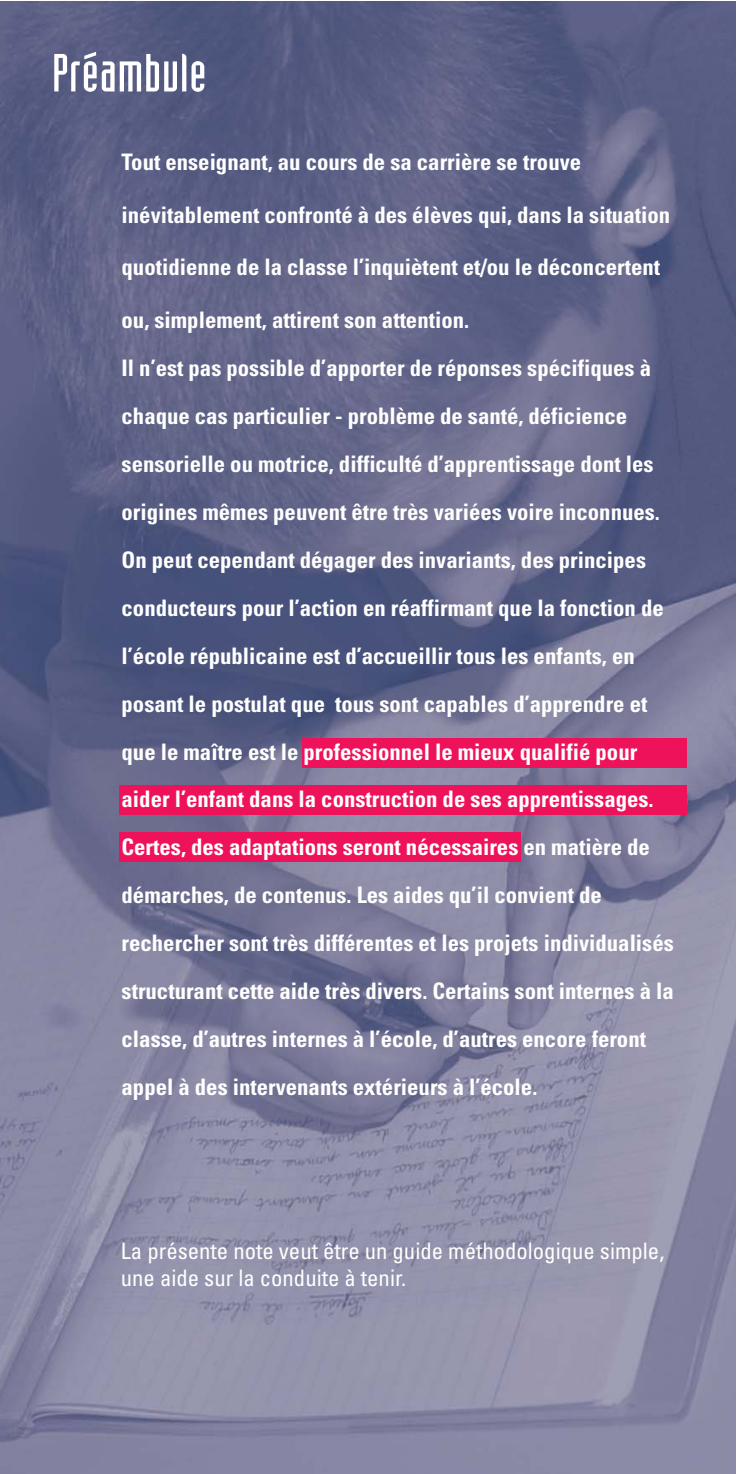
<style>
.page{position:relative;width:737px;height:1474px;background:#fff}
.page>*{position:absolute;margin:0;border:0;box-sizing:border-box;transform-origin:0 0}
.t1{font:52.5px "Industria Solid";letter-spacing:.015em;color:#fff;scale:1.1 1}
.t2{font:700 condensed 22.75px/47.9px "Univers";color:#fff}
.t3{font:condensed 22.75px/26.2px "Univers";color:#fff}
</style>
<div class="page">
<img style="left:0;top:2px;width:735px;height:1471px">
<div style="left:303px;top:738px;width:384px;height:29px;background:#ee125b"></div>
<div style="left:119px;top:785px;width:568px;height:30px;background:#ee125b"></div>
<div style="left:119px;top:832px;width:401px;height:30px;background:#ee125b"></div>
<h1 class="t1" style="left:52px;top:54px;width:142px">Préambule</h1>
<p class="t2" style="left:122px;top:140px;width:461px">Tout enseignant, au cours de sa carrière se trouve</p>
<p class="t2" style="left:122px;top:193px;width:550px">inévitablement confronté à des élèves qui, dans la situation</p>
<p class="t2" style="left:122px;top:245px;width:540px">quotidienne de la classe l’inquiètent et/ou le déconcertent</p>
<p class="t2" style="left:122px;top:298px;width:554px">ou, simplement, attirent son attention.<br>Il n’est pas possible d’apporter de réponses spécifiques à chaque cas particulier - problème de santé, déficience sensorielle ou motrice, difficulté d’apprentissage dont les origines mêmes peuvent être très variées voire inconnues.<br>On peut cependant dégager des invariants, des principes conducteurs pour l’action en réaffirmant que la fonction de l’école républicaine est d’accueillir tous les enfants, en posant le postulat que tous sont capables d’apprendre et que le maître est le professionnel le mieux qualifié pour aider l’enfant dans la construction de ses apprentissages.<br>Certes, des adaptations seront nécessaires en matière de démarches, de contenus. Les aides qu’il convient de rechercher sont très différentes et les projets individualisés structurant cette aide très divers. Certains sont internes à la classe, d’autres internes à l’école, d’autres encore feront appel à des intervenants extérieurs à l’école.</p>
<p class="t3" style="left:121px;top:1240px;width:545px">La présente note veut être un guide méthodologique simple, une aide sur la conduite à tenir.</p>
</div>
